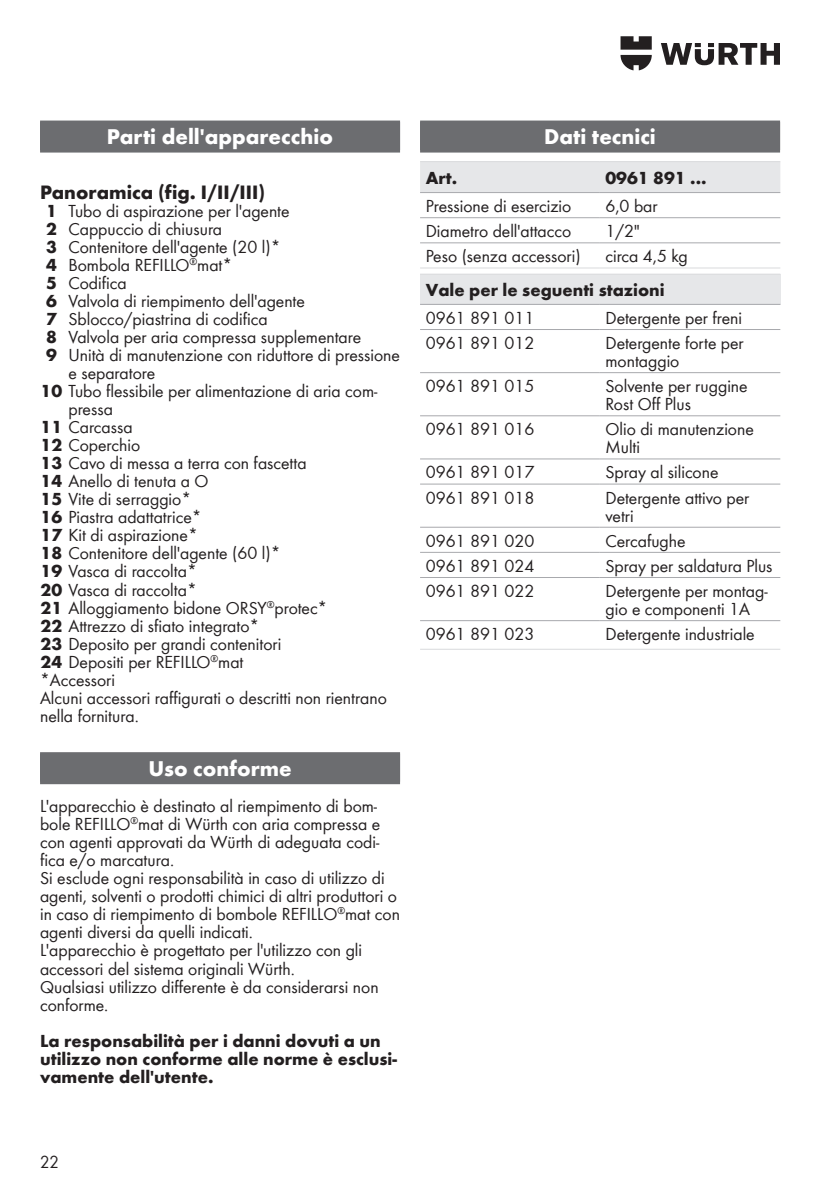
<style>
.page{position:relative;width:840px;height:1191px;background:#fff}
.page>*{position:absolute;margin:0;border:0;box-sizing:border-box;transform-origin:0 0}
.Headline_1{font:700 22px "Wuerth";color:#fff}
.Headline_3{font:700 20px "Wuerth";color:#231f20}
.Aufzählung{font:18px/18px "Wuerth";color:#231f20}
.Fliesstext{font:18px/18px "Wuerth Global";color:#231f20}
.Tabelle_links{font:18px/18px "Wuerth";color:#231f20}
.Fliesstext-2{font:700 18px/18px "Wuerth Global";color:#231f20}
.Tabelle_links_fett{font:700 18px "Wuerth Global";color:#231f20}
.Tabelle_links_fett-2{font:700 18px "Wuerth";color:#231f20}
.Fliesstext-3{font:18px "Wuerth Global";color:#231f20;scale:.95 1}
.s1{font-family:"Wuerth Global";font-weight:700}
</style>
<div class="page">
<svg style="left:661px;top:43px;width:118px;height:22px"></svg>
<svg style="left:620px;top:36px;width:31px;height:34px"></svg>
<div style="left:40px;top:121px;width:360px;height:32px;background:#6c6d70"></div>
<div style="left:40px;top:752px;width:360px;height:32px;background:#6c6d70"></div>
<div style="left:420px;top:121px;width:359px;height:32px;background:#6c6d70"></div>
<div style="left:420px;top:162px;width:359px;height:30px;background:#e6e7e9"></div>
<hr style="left:420px;top:161px;width:179px;height:1px;background:#d9dadc">
<hr style="left:599px;top:161px;width:180px;height:1px;background:#d9dadc">
<hr style="left:420px;top:268px;width:179px;height:1px;background:#d9dadc">
<hr style="left:599px;top:268px;width:180px;height:1px;background:#d9dadc">
<hr style="left:420px;top:192px;width:179px;height:1px;background:#a8a9ad">
<hr style="left:599px;top:192px;width:180px;height:1px;background:#a8a9ad">
<hr style="left:420px;top:217px;width:179px;height:1px;background:#a8a9ad">
<hr style="left:599px;top:217px;width:180px;height:1px;background:#a8a9ad">
<hr style="left:420px;top:242px;width:179px;height:1px;background:#a8a9ad">
<hr style="left:599px;top:242px;width:180px;height:1px;background:#a8a9ad">
<div style="left:420px;top:274px;width:359px;height:30px;background:#e6e7e9"></div>
<hr style="left:420px;top:274px;width:179px;height:1px;background:#d9dadc">
<hr style="left:599px;top:274px;width:180px;height:1px;background:#d9dadc">
<hr style="left:420px;top:304px;width:179px;height:1px;background:#a8a9ad">
<hr style="left:599px;top:304px;width:180px;height:1px;background:#a8a9ad">
<hr style="left:420px;top:329px;width:179px;height:1px;background:#a8a9ad">
<hr style="left:599px;top:329px;width:180px;height:1px;background:#a8a9ad">
<hr style="left:420px;top:372px;width:179px;height:1px;background:#a8a9ad">
<hr style="left:599px;top:372px;width:180px;height:1px;background:#a8a9ad">
<hr style="left:420px;top:415px;width:179px;height:1px;background:#a8a9ad">
<hr style="left:599px;top:415px;width:180px;height:1px;background:#a8a9ad">
<hr style="left:420px;top:458px;width:179px;height:1px;background:#a8a9ad">
<hr style="left:599px;top:458px;width:180px;height:1px;background:#a8a9ad">
<hr style="left:420px;top:484px;width:179px;height:1px;background:#a8a9ad">
<hr style="left:599px;top:484px;width:180px;height:1px;background:#a8a9ad">
<hr style="left:420px;top:527px;width:179px;height:1px;background:#a8a9ad">
<hr style="left:599px;top:527px;width:180px;height:1px;background:#a8a9ad">
<hr style="left:420px;top:552px;width:179px;height:1px;background:#a8a9ad">
<hr style="left:599px;top:552px;width:180px;height:1px;background:#a8a9ad">
<hr style="left:420px;top:577px;width:179px;height:1px;background:#a8a9ad">
<hr style="left:599px;top:577px;width:180px;height:1px;background:#a8a9ad">
<hr style="left:420px;top:620px;width:179px;height:1px;background:#a8a9ad">
<hr style="left:599px;top:620px;width:180px;height:1px;background:#a8a9ad">
<hr style="left:420px;top:649px;width:179px;height:1px;background:#d9dadc">
<hr style="left:599px;top:649px;width:180px;height:1px;background:#d9dadc">
<p class="Headline_1" style="left:107px;top:121px;width:227px">Parti dell'apparecchio</p>
<p class="Headline_3" style="left:40px;top:177px;width:226px">Panoramica (fig. I/II/III)</p>
<p class="Aufzählung" style="left:46px;top:201px;width:245px"><span class="s1">1</span> Tubo di aspirazione per l'agente</p>
<p class="Aufzählung" style="left:46px;top:219px;width:178px"><span class="s1">2</span> Cappuccio di chiusura</p>
<p class="Aufzählung" style="left:46px;top:237px;width:236px"><span class="s1">3</span> Contenitore dell'agente (20 l)*</p>
<p class="Aufzählung" style="left:46px;top:255px;width:188px"><span class="s1">4</span> Bombola REFILLO<sup>®</sup>mat*</p>
<p class="Aufzählung" style="left:46px;top:273px;width:82px"><span class="s1">5</span> Codifica</p>
<p class="Aufzählung" style="left:46px;top:291px;width:260px"><span class="s1">6</span> Valvola di riempimento dell'agente</p>
<p class="Aufzählung" style="left:46px;top:309px;width:223px"><span class="s1">7</span> Sblocco/piastrina di codifica</p>
<p class="Aufzählung" style="left:46px;top:327px;width:316px"><span class="s1">8</span> Valvola per aria compressa supplementare</p>
<p class="Aufzählung" style="left:68px;top:345px;width:333px;text-indent:-22px"><span class="s1">9</span> Unità di manutenzione con riduttore di pressione e separatore</p>
<p class="Aufzählung" style="left:68px;top:381px;width:310px;text-indent:-28px"><span class="s1">10</span> Tubo flessibile per alimentazione di aria com&shy;pressa</p>
<p class="Aufzählung" style="left:41px;top:417px;width:93px"><span class="s1">11</span> Carcassa</p>
<p class="Aufzählung" style="left:41px;top:435px;width:101px"><span class="s1">12</span> Coperchio</p>
<p class="Aufzählung" style="left:41px;top:453px;width:267px"><span class="s1">13</span> Cavo di messa a terra con fascetta</p>
<p class="Aufzählung" style="left:41px;top:471px;width:169px"><span class="s1">14</span> Anello di tenuta a O</p>
<p class="Aufzählung" style="left:41px;top:489px;width:152px"><span class="s1">15</span> Vite di serraggio*</p>
<p class="Aufzählung" style="left:41px;top:507px;width:162px"><span class="s1">16</span> Piastra adattatrice*</p>
<p class="Aufzählung" style="left:41px;top:525px;width:159px"><span class="s1">17</span> Kit di aspirazione*</p>
<p class="Aufzählung" style="left:41px;top:543px;width:241px"><span class="s1">18</span> Contenitore dell'agente (60 l)*</p>
<p class="Aufzählung" style="left:41px;top:561px;width:158px"><span class="s1">19</span> Vasca di raccolta*</p>
<p class="Aufzählung" style="left:41px;top:579px;width:158px"><span class="s1">20</span> Vasca di raccolta*</p>
<p class="Aufzählung" style="left:41px;top:597px;width:288px"><span class="s1">21</span> Alloggiamento bidone ORSY<sup>®</sup>protec*</p>
<p class="Aufzählung" style="left:41px;top:616px;width:220px"><span class="s1">22</span> Attrezzo di sfiato integrato*</p>
<p class="Aufzählung" style="left:41px;top:634px;width:242px"><span class="s1">23</span> Deposito per grandi contenitori</p>
<p class="Aufzählung" style="left:41px;top:652px;width:204px"><span class="s1">24</span> Depositi per REFILLO<sup>®</sup>mat</p>
<p class="Fliesstext" style="left:40px;top:670px;width:76px">*Accessori</p>
<p class="Fliesstext" style="left:40px;top:688px;width:348px">Alcuni accessori raffigurati o descritti non rientrano nella fornitura.</p>
<p class="Headline_1" style="left:148px;top:752px;width:145px">Uso conforme</p>
<p class="Fliesstext" style="left:40px;top:797px;width:341px">L'apparecchio è destinato al riempimento di bom&shy;bole REFILLO<sup>®</sup>mat di Würth con aria compressa e con agenti approvati da Würth di adeguata codi&shy;fica e/o marcatura.</p>
<p class="Fliesstext" style="left:40px;top:869px;width:361px">Si esclude ogni responsabilità in caso di utilizzo di agenti, solventi o prodotti chimici di altri produttori o in caso di riempimento di bombole REFILLO<sup>®</sup>mat con agenti diversi da quelli indicati.</p>
<p class="Fliesstext" style="left:40px;top:941px;width:323px">L'apparecchio è progettato per l'utilizzo con gli accessori del sistema originali Würth.</p>
<p class="Fliesstext" style="left:40px;top:977px;width:340px">Qualsiasi utilizzo differente è da considerarsi non conforme.</p>
<p class="Fliesstext-2" style="left:40px;top:1031px;width:358px">La responsabilità per i danni dovuti a un utilizzo non conforme alle norme è esclusi&shy;vamente dell'utente.</p>
<p class="Headline_1" style="left:544px;top:121px;width:113px">Dati tecnici</p>
<p class="Tabelle_links_fett" style="left:425px;top:167px;width:33px">Art.</p>
<p class="Tabelle_links_fett-2" style="left:605px;top:165px;width:102px">0961 891 ...</p>
<p class="Tabelle_links" style="left:425px;top:196px;width:147px">Pressione di esercizio</p>
<p class="Tabelle_links" style="left:605px;top:196px;width:54px">6,0 bar</p>
<p class="Tabelle_links" style="left:425px;top:221px;width:147px">Diametro dell'attacco</p>
<p class="Tabelle_links" style="left:605px;top:221px;width:36px">1/2"</p>
<p class="Tabelle_links" style="left:425px;top:246px;width:156px">Peso (senza accessori)</p>
<p class="Tabelle_links" style="left:605px;top:246px;width:84px">circa 4,5 kg</p>
<p class="Tabelle_links_fett" style="left:425px;top:279px;width:240px">Vale per le seguenti stazioni</p>
<p class="Tabelle_links" style="left:425px;top:308px;width:110px">0961 891 011</p>
<p class="Tabelle_links" style="left:605px;top:308px;width:138px">Detergente per freni</p>
<p class="Tabelle_links" style="left:425px;top:333px;width:110px">0961 891 012</p>
<p class="Tabelle_links" style="left:605px;top:333px;width:140px">Detergente forte per montaggio</p>
<p class="Tabelle_links" style="left:425px;top:376px;width:110px">0961 891 015</p>
<p class="Tabelle_links" style="left:605px;top:376px;width:144px">Solvente per ruggine<br>Rost Off Plus</p>
<p class="Tabelle_links" style="left:425px;top:419px;width:110px">0961 891 016</p>
<p class="Tabelle_links" style="left:605px;top:419px;width:150px">Olio di manutenzione<br>Multi</p>
<p class="Tabelle_links" style="left:425px;top:462px;width:110px">0961 891 017</p>
<p class="Tabelle_links" style="left:605px;top:462px;width:114px">Spray al silicone</p>
<p class="Tabelle_links" style="left:425px;top:487px;width:110px">0961 891 018</p>
<p class="Tabelle_links" style="left:605px;top:487px;width:145px">Detergente attivo per vetri</p>
<p class="Tabelle_links" style="left:425px;top:531px;width:110px">0961 891 020</p>
<p class="Tabelle_links" style="left:605px;top:531px;width:82px">Cercafughe</p>
<p class="Tabelle_links" style="left:425px;top:556px;width:110px">0961 891 024</p>
<p class="Tabelle_links" style="left:605px;top:556px;width:168px">Spray per saldatura Plus</p>
<p class="Tabelle_links" style="left:425px;top:581px;width:110px">0961 891 022</p>
<p class="Tabelle_links" style="left:605px;top:581px;width:163px">Detergente per montag&shy;gio e componenti 1A</p>
<p class="Tabelle_links" style="left:425px;top:624px;width:110px">0961 891 023</p>
<p class="Tabelle_links" style="left:605px;top:624px;width:151px">Detergente industriale</p>
<p class="Fliesstext-3" style="left:40px;top:1151px;width:21px">22</p>
</div>
